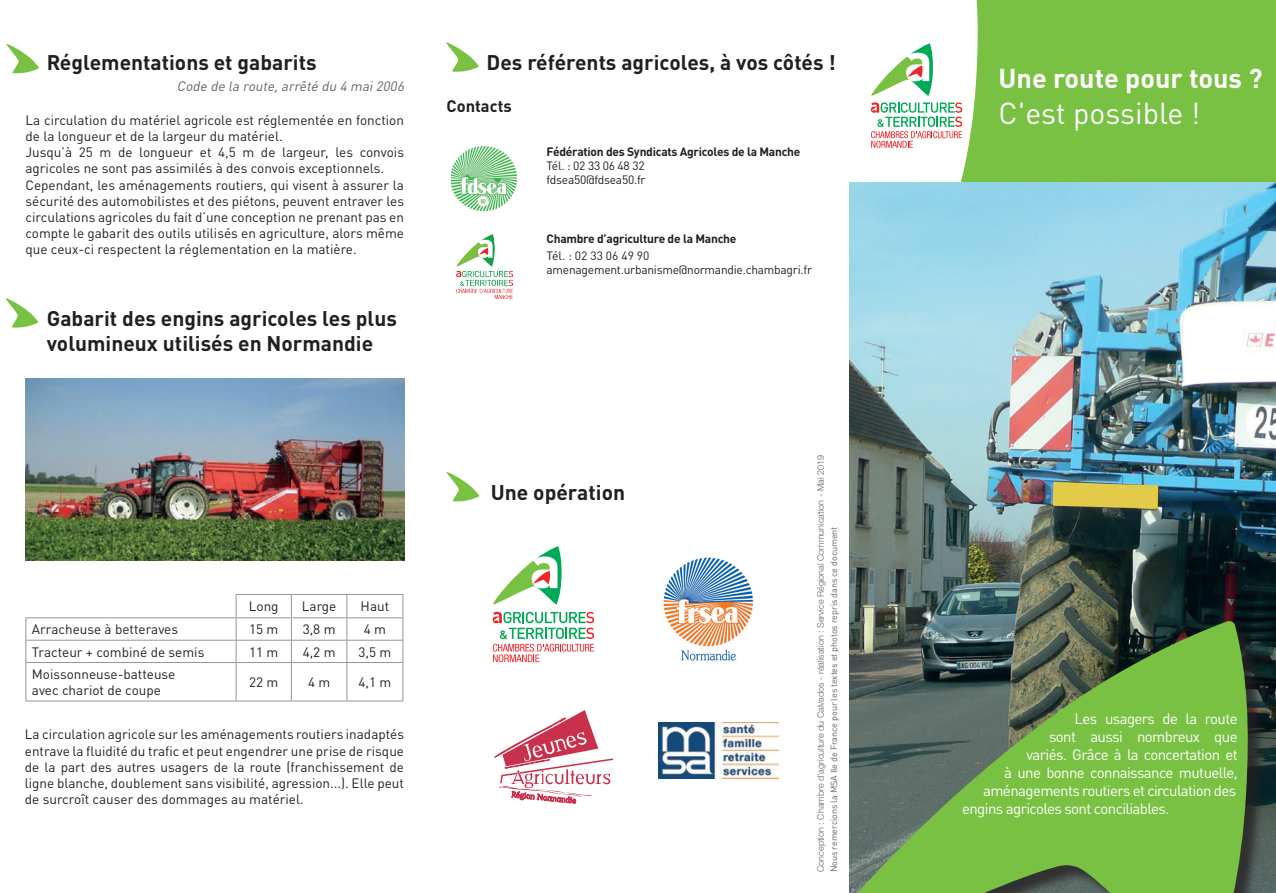
<style>
.page{position:relative;width:1276px;height:893px;background:#fff}
.page>*{position:absolute;margin:0;border:0;box-sizing:border-box;transform-origin:0 0}
.t1{font:30px "DINOT";color:#fff}
.t2{font:700 27px "DINOT";color:#fff}
.t3{font:700 21px/25.2px "DINOT";color:#231f20}
.t4{font:700 16.5px "DINOT";color:#231f20}
.t5{font:15px "DINOT";letter-spacing:-.04em;color:#fff}
.t6{font:13.5px/16.2px "DINOT";color:#231f20}
.t7{font:italic 13.5px "DINOT";color:#636366}
.t8{font:12px/14.4px "DINOT";letter-spacing:-.02em;color:#231f20}
.t9{font:700 12px "DINOT";letter-spacing:-.02em;color:#231f20}
.t10{font:300 9px "Helvetica Neue";color:#636366}
.t11{font:9px "DINOT";letter-spacing:-.01em;color:#636366}
</style>
<div class="page">
<div style="left:850px;top:0;width:426px;height:183px;background:#79c142"></div>
<svg style="left:849px;top:0;width:131px;height:183px;background:#f3f9f0"></svg>
<hr style="left:236px;top:594px;width:55px;height:1px;background:#939598">
<hr style="left:291px;top:594px;width:56px;height:1px;background:#939598">
<hr style="left:347px;top:594px;width:56px;height:1px;background:#939598">
<hr style="left:26px;top:617px;width:210px;height:1px;background:#939598">
<hr style="left:236px;top:617px;width:55px;height:1px;background:#939598">
<hr style="left:291px;top:617px;width:56px;height:1px;background:#939598">
<hr style="left:347px;top:617px;width:56px;height:1px;background:#939598">
<hr style="left:26px;top:640px;width:210px;height:1px;background:#939598">
<svg style="left:26px;top:618px;width:1px;height:44px"></svg>
<hr style="left:236px;top:640px;width:55px;height:1px;background:#939598">
<svg style="left:236px;top:595px;width:1px;height:67px"></svg>
<hr style="left:291px;top:640px;width:56px;height:1px;background:#939598">
<svg style="left:291px;top:595px;width:1px;height:67px"></svg>
<hr style="left:347px;top:640px;width:56px;height:1px;background:#939598">
<svg style="left:346px;top:595px;width:1px;height:67px"></svg>
<svg style="left:402px;top:595px;width:1px;height:67px"></svg>
<hr style="left:26px;top:662px;width:210px;height:1px;background:#939598">
<hr style="left:26px;top:663px;width:1px;height:38px;background:#939598">
<hr style="left:236px;top:662px;width:55px;height:1px;background:#939598">
<hr style="left:236px;top:663px;width:1px;height:38px;background:#939598">
<hr style="left:291px;top:662px;width:56px;height:1px;background:#939598">
<hr style="left:291px;top:663px;width:1px;height:38px;background:#939598">
<hr style="left:347px;top:662px;width:56px;height:1px;background:#939598">
<hr style="left:346px;top:663px;width:1px;height:38px;background:#939598">
<hr style="left:402px;top:663px;width:1px;height:38px;background:#939598">
<hr style="left:26px;top:701px;width:210px;height:1px;background:#939598">
<hr style="left:236px;top:701px;width:55px;height:1px;background:#939598">
<hr style="left:291px;top:701px;width:56px;height:1px;background:#939598">
<hr style="left:347px;top:701px;width:56px;height:1px;background:#939598">
<img style="left:659px;top:722px;width:120px;height:56px">
<svg style="left:871px;top:102px;width:91px;height:46px;background:#d4d7ca"></svg>
<svg style="left:871px;top:44px;width:62px;height:52px"></svg>
<svg style="left:492px;top:612px;width:102px;height:50px"></svg>
<svg style="left:493px;top:546px;width:68px;height:58px"></svg>
<svg style="left:6px;top:44px;width:33px;height:30px"></svg>
<svg style="left:6px;top:298px;width:32px;height:30px"></svg>
<svg style="left:446px;top:42px;width:33px;height:30px"></svg>
<svg style="left:446px;top:472px;width:33px;height:30px"></svg>
<img style="left:26px;top:378px;width:378px;height:182px">
<img style="left:849px;top:183px;width:427px;height:710px">
<div style="left:808px;top:624px;width:458px;height:269px;background:#231f20;opacity:.75"></div>
<svg style="left:808px;top:621px;width:442px;height:272px;background:#76a05d"></svg>
<svg style="left:1052px;top:482px;width:106px;height:26px;background:#d2c350"></svg>
<svg style="left:494px;top:710px;width:119px;height:94px"></svg>
<img style="left:663px;top:557px;width:90px;height:104px">
<img style="left:457px;top:234px;width:56px;height:64px">
<img style="left:451px;top:146px;width:65px;height:65px">
<h3 class="t3" style="left:47px;top:49px;width:271px">Réglementations et gabarits</h3>
<p class="t7" style="left:177px;top:77px;width:232px">Code de la route,arrêté du 4 mai2006</p>
<p class="t6" style="left:26px;top:112px;width:380px">La circulation du matériel agricole est réglementée en fonction de la longueur et de la largeur du matériel.<br>Jusqu’à 25 m de longueur et 4,5 m de largeur, les convois agricoles ne sont pas assimilés à des convois exceptionnels.<br>Cependant, les aménagements routiers, qui visent à assurer la sécurité des automobilistes et des piétons, peuvent entraver les circulations agricoles du fait d’une conception ne prenant pas en compte le gabarit des outils utilisés en agriculture, alors même que ceux-ci respectent la réglementation en la matière.</p>
<h3 class="t3" style="left:47px;top:305px;width:352px">Gabarit des engins agricoles les plus volumineux utilisés en Normandie</h3>
<p class="t6" style="left:249px;top:597px;width:31px">Long</p>
<p class="t6" style="left:302px;top:597px;width:36px">Large</p>
<p class="t6" style="left:361px;top:597px;width:30px">Haut</p>
<p class="t6" style="left:32px;top:621px;width:148px">Arracheuse à betteraves</p>
<p class="t6" style="left:249px;top:621px;width:31px">15 m</p>
<p class="t6" style="left:303px;top:621px;width:34px">3,8 m</p>
<p class="t6" style="left:364px;top:621px;width:24px">4 m</p>
<p class="t6" style="left:32px;top:643px;width:174px">Tracteur + combiné de semis</p>
<p class="t6" style="left:249px;top:643px;width:31px">11 m</p>
<p class="t6" style="left:303px;top:643px;width:34px">4,2 m</p>
<p class="t6" style="left:358px;top:643px;width:34px">3,5 m</p>
<p class="t6" style="left:32px;top:666px;width:145px">Moissonneuse-batteuse avec chariot de coupe</p>
<p class="t6" style="left:249px;top:674px;width:31px">22 m</p>
<p class="t6" style="left:308px;top:674px;width:24px">4 m</p>
<p class="t6" style="left:358px;top:674px;width:34px">4,1 m</p>
<p class="t6" style="left:25px;top:726px;width:381px;text-align:justify">La circulation agricole sur les aménagements routiers inadaptés entrave la fluidité du trafic et peut engendrer une prise de risque de la part des autres usagers de la route (franchissement de ligne blanche, doublement sans visibilité, agression...). Elle peut de surcroît causer des dommages au matériel.</p>
<h3 class="t3" style="left:486px;top:49px;width:351px">Des référents agricoles, à vos côtés !</h3>
<p class="t4" style="left:446px;top:95px;width:67px">Contacts</p>
<p class="t9" style="left:546px;top:144px;width:255px">Fédération des Syndicats Agricoles de la Manche</p>
<p class="t8" style="left:546px;top:158px;width:101px">Tél. : 02 33 06 48 32 fdsea50@fdsea50.fr</p>
<p class="t9" style="left:546px;top:231px;width:191px">Chambre d’agriculture de la Manche</p>
<p class="t8" style="left:546px;top:248px;width:267px">Tél. : 02 33 06 49 90 amenagement.urbanisme@normandie.chambagri.fr</p>
<h3 class="t3" style="left:491px;top:479px;width:136px">Une opération</h3>
<p class="t10" style="left:815px;top:872px;width:418px;rotate:-90deg">Conception : Chambre d’agriculture du Calvados - réalisation : Service Régional Communication - Mai 2019</p>
<p class="t11" style="left:828px;top:872px;width:347px;rotate:-90deg">Nous remercions la MSA Ile de France pour les textes et photos repris dans ce document</p>
<h2 class="t2" style="left:998px;top:60px;width:265px">Une route pour tous ?</h2>
<h1 class="t1" style="left:998px;top:94px;width:203px">C'est possible !</h1>
<p class="t5" style="left:1074px;top:709px;width:164px">Les usagers de la route</p>
<p class="t5" style="left:1049px;top:727px;width:190px">sont aussi nombreux que</p>
<p class="t5" style="left:1026px;top:745px;width:212px">variés. Grâce à la concertation et</p>
<p class="t5" style="left:1004px;top:763px;width:235px">à une bonne connaissance mutuelle,</p>
<p class="t5" style="left:983px;top:781px;width:255px">aménagements routiers et circulation des</p>
<p class="t5" style="left:962px;top:799px;width:209px">engins agricoles sont conciliables.</p>
</div>
